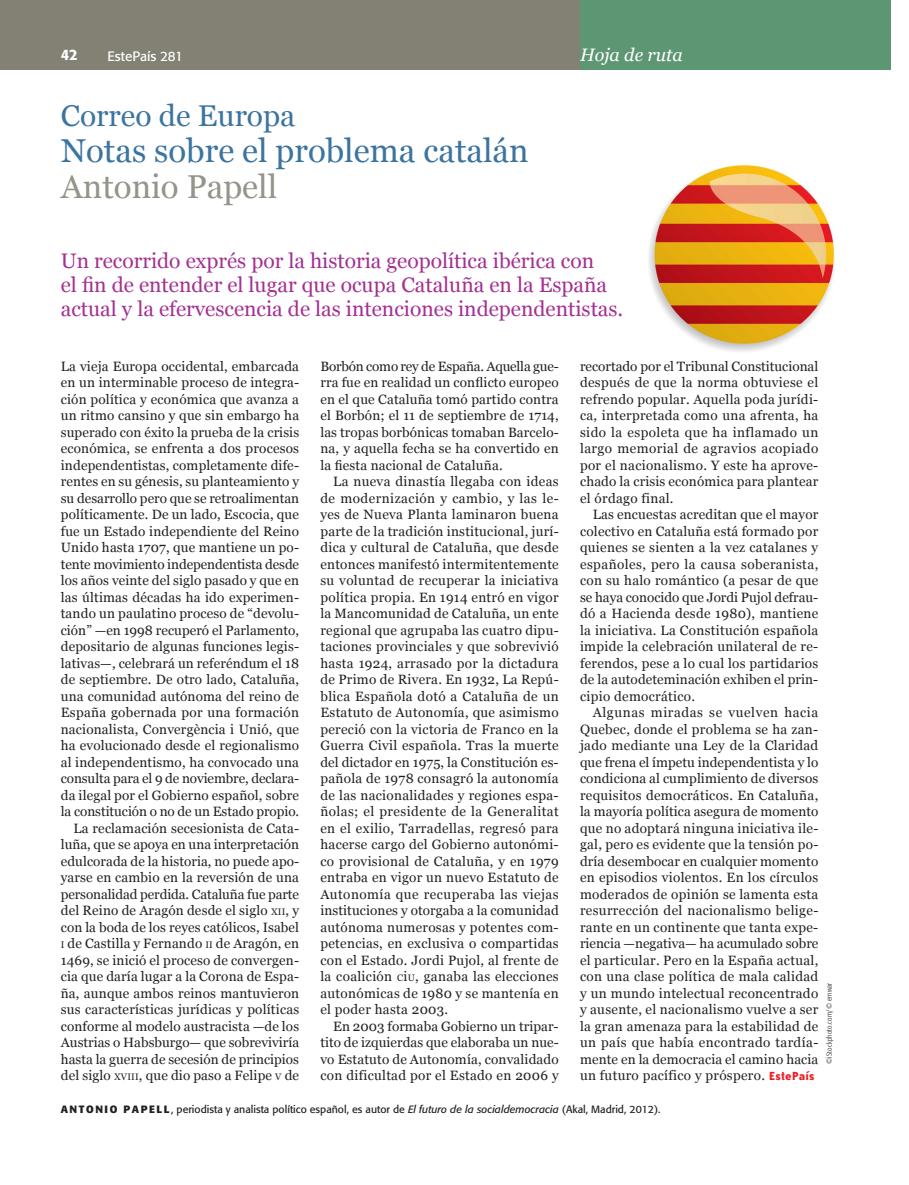
<style>
.page{position:relative;width:909px;height:1185px;background:#fff}
.page>*{position:absolute;margin:0;border:0;box-sizing:border-box;transform-origin:0 0}
.t1{font:33px "Georgia";color:#3c74a0}
.t2{font:33px "Georgia";color:#94948a}
.t3{font:30px "Georgia";color:#3c74a0}
.t4{font:21px/24px "Georgia";color:#a43092}
.t5{font:italic 18px "Georgia";color:#fff}
.t6{font:500 15px "Formata";color:#fff}
.t7{font:13.5px/16.5px "Georgia";letter-spacing:.01em;color:#231f20;text-align:justify}
.t8{font:13.5px "Formata";color:#fff}
.t9{font:10.5px "Formata";color:#231f20}
.t10{font:300 condensed 7.5px "Formata";letter-spacing:.02em;color:#231f20}
.s1{font-size:9.45px}
.s2{font-weight:700}
.s3{font-style:italic}
.s4{font-family:"Bailey Sans ITC";font-weight:700;color:#ee1d23}
</style>
<div class="page">
<div style="left:0;top:0;width:890px;height:69px;background:#828173"></div>
<div style="left:580px;top:0;width:310px;height:69px;background:#5d9673"></div>
<img style="left:648px;top:165px;width:187px;height:187px">
<p class="t6" style="left:61px;top:46px;width:19px">42</p>
<p class="t8" style="left:108px;top:48px;width:77px">EstePaís 281</p>
<h3 class="t5" style="left:580px;top:43px;width:104px">Hoja de ruta</h3>
<h2 class="t3" style="left:61px;top:97px;width:236px">Correo de Europa</h2>
<h1 class="t1" style="left:61px;top:131px;width:469px">Notas sobre el problema catalán</h1>
<h1 class="t2" style="left:61px;top:167px;width:218px">Antonio Papell</h1>
<h3 class="t4" style="left:61px;top:249px;width:563px">Un recorrido exprés por la historia geopolítica ibérica con<br>el fin de entender el lugar que ocupa Cataluña en la España actual y la efervescencia de las intenciones independentistas.</h3>
<p class="t7" style="left:320px;top:358px;width:240px">Borbón como rey de España. Aquella gue&shy;rra fue en realidad un conflicto europeo en el que Cataluña tomó partido contra el Borbón; el 11 de septiembre de 1714, las tropas borbónicas tomaban Barcelo&shy;na, y aquella fecha se ha convertido en la fiesta nacional de Cataluña.</p>
<p class="t7" style="left:320px;top:473px;width:240px;text-indent:13px">La nueva dinastía llegaba con ideas de modernización y cambio, y las le&shy;yes de Nueva Planta laminaron buena parte de la tradición institucional, jurí&shy;dica y cultural de Cataluña, que desde entonces manifestó intermitentemente su voluntad de recuperar la iniciativa política propia. En 1914 entró en vigor la Mancomunidad de Cataluña, un ente regional que agrupaba las cuatro dipu&shy;taciones provinciales y que sobrevivió hasta 1924, arrasado por la dictadura de Primo de Rivera. En 1932, La Repú&shy;blica Española dotó a Cataluña de un Estatuto de Autonomía, que asimismo pereció con la victoria de Franco en la Guerra Civil española. Tras la muerte del dictador en 1975, la Constitución es&shy;pañola de 1978 consagró la autonomía de las nacionalidades y regiones espa&shy;ñolas; el presidente de la Generalitat en el exilio, Tarradellas, regresó para hacerse cargo del Gobierno autonómi&shy;co provisional de Cataluña, y en 1979 entraba en vigor un nuevo Estatuto de Autonomía que recuperaba las viejas instituciones y otorgaba a la comunidad autónoma numerosas y potentes com&shy;petencias, en exclusiva o compartidas con el Estado. Jordi Pujol, al frente de la coalición <span class="s1">C</span>i<span class="s1">U</span>, ganaba las elecciones autonómicas de 1980 y se mantenía en el poder hasta 2003.</p>
<p class="t7" style="left:320px;top:1018px;width:240px;text-indent:13px">En 2003 formaba Gobierno un tripar&shy;tito de izquierdas que elaboraba un nue&shy;vo Estatuto de Autonomía, convalidado con dificultad por el Estado en 2006 y</p>
<p class="t7" style="left:61px;top:358px;width:240px;text-align:right">La vieja Europa occidental, embarcada en un interminable proceso de integra&shy;ción política y económica que avanza a un ritmo cansino y que sin embargo ha superado con éxito la prueba de la crisis económica, se enfrenta a dos procesos independentistas, completamente dife&shy;rentes en su génesis, su planteamiento y su desarrollo pero que se retroalimentan políticamente. De un lado, Escocia, que fue un Estado independiente del Reino Unido hasta 1707, que mantiene un po&shy;tente movimiento independentista desde los años veinte del siglo pasado y que en las últimas décadas ha ido experimen&shy;tando un paulatino proceso de “devolu&shy;ción” —en 1998 recuperó el Parlamento, depositario de algunas funciones legis&shy;lativas—, celebrará un referéndum el 18 de septiembre. De otro lado, Cataluña, una comunidad autónoma del reino de España gobernada por una formación nacionalista, Convergència i Unió, que ha evolucionado desde el regionalismo al independentismo, ha convocado una consulta para el 9 de noviembre, declara&shy;da ilegal por el Gobierno español, sobre la constitución o no de un Estado propio.<br>La reclamación secesionista de Cata&shy;luña, que se apoya en una interpretación edulcorada de la historia, no puede apo&shy;yarse en cambio en la reversión de una personalidad perdida. Cataluña fue parte del Reino de Aragón desde el siglo <span class="s1">XII</span>, y con la boda de los reyes católicos, Isabel <span class="s1">I</span> de Castilla y Fernando <span class="s1">II</span> de Aragón, en 1469, se inició el proceso de convergen&shy;cia que daría lugar a la Corona de Espa&shy;ña, aunque ambos reinos mantuvieron sus características jurídicas y políticas conforme al modelo austracista —de los Austrias o Habsburgo— que sobreviviría hasta la guerra de secesión de principios del siglo <span class="s1">XVIII</span>, que dio paso a Felipe <span class="s1">V</span> de</p>
<p class="t9" style="left:61px;top:1103px;width:601px"><span class="s2">ANTONIO PAPELL</span> , periodista y analista político español, es autor de <span class="s3">El futuro de la socialdemocracia</span> (Akal, Madrid, 2012).</p>
<p class="t7" style="left:580px;top:358px;width:240px">recortado por el Tribunal Constitucional después de que la norma obtuviese el refrendo popular. Aquella poda jurídi&shy;ca, interpretada como una afrenta, ha sido la espoleta que ha inflamado un largo memorial de agravios acopiado por el nacionalismo. Y este ha aprove&shy;chado la crisis económica para plantear el órdago final.</p>
<p class="t7" style="left:580px;top:506px;width:240px;text-indent:13px">Las encuestas acreditan que el mayor colectivo en Cataluña está formado por quienes se sienten a la vez catalanes y españoles, pero la causa soberanista, con su halo romántico (a pesar de que se haya conocido que Jordi Pujol defrau&shy;dó a Hacienda desde 1980), mantiene la iniciativa. La Constitución española impide la celebración unilateral de re&shy;ferendos, pese a lo cual los partidarios de la autodeteminación exhiben el prin&shy;cipio democrático.</p>
<p class="t7" style="left:580px;top:704px;width:240px;text-indent:13px">Algunas miradas se vuelven hacia Quebec, donde el problema se ha zan&shy;jado mediante una Ley de la Claridad que frena el ímpetu independentista y lo condiciona al cumplimiento de diversos requisitos democráticos. En Cataluña, la mayoría política asegura de momento que no adoptará ninguna iniciativa ile&shy;gal, pero es evidente que la tensión po&shy;dría desembocar en cualquier momento en episodios violentos. En los círculos moderados de opinión se lamenta esta resurrección del nacionalismo belige&shy;rante en un continente que tanta expe&shy;riencia —negativa— ha acumulado sobre el particular. Pero en la España actual, con una clase política de mala calidad y un mundo intelectual reconcentrado y ausente, el nacionalismo vuelve a ser la gran amenaza para la estabilidad de un país que había encontrado tardía&shy;mente en la democracia el camino hacia un futuro pacífico y próspero. <span class="s4">EstePaís</span></p>
<p class="t10" style="left:824px;top:1064px;width:83px;rotate:-90deg">©iStockphoto.com/© emwar</p>
</div>
